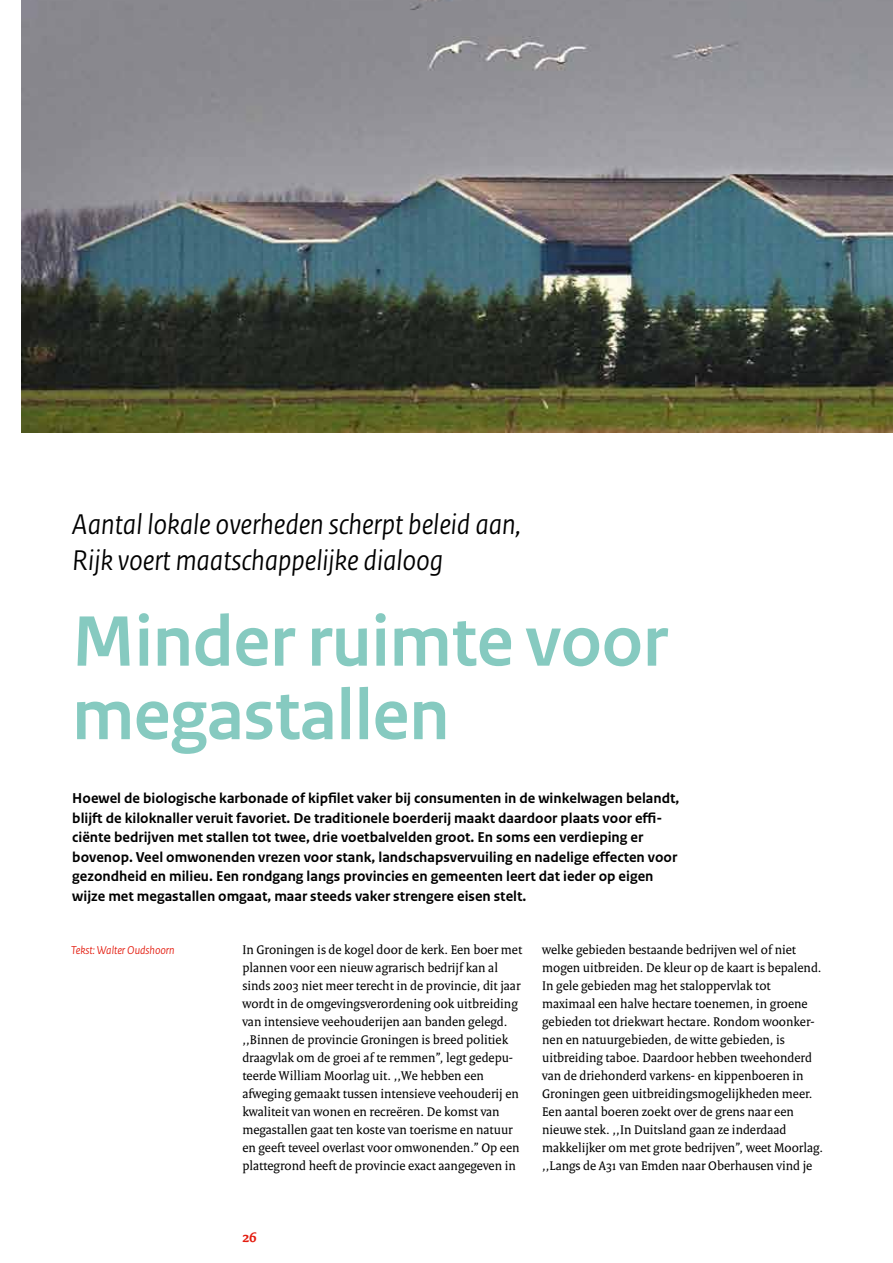
<style>
.page{position:relative;width:893px;height:1263px;background:#fff}
.page>*{position:absolute;margin:0;border:0;box-sizing:border-box;transform-origin:0 0}
.t1{font:700 75px/73.5px "Rijksoverheid Sans";color:#86cac0}
.t2{font:italic 30px/36px "Rijksoverheid Sans";color:#000}
.t3{font:700 15px/19.5px "Rijksoverheid Sans Text";color:#000}
.t4{font:700 15px "Rijksoverheid Serif";color:#e41c0f}
.t5{font:13.5px/18px "Rijksoverheid Serif";color:#000}
.t6{font:italic 12px "Rijksoverheid Sans";color:#e41c0f}
</style>
<div class="page">
<img style="left:21px;top:0;width:872px;height:432px">
<h2 class="t2" style="left:72px;top:506px;width:450px">Aantal lokale overheden scherpt beleid aan,<br>Rijk voert maatschappelijke dialoog</h2>
<h1 class="t1" style="left:72px;top:606px;width:597px">Minder ruimte voor megastallen</h1>
<p class="t3" style="left:72px;top:789px;width:609px">Hoewel de biologische karbonade of kipfilet vaker bij consumenten in de winkelwagen belandt, blijft de kiloknaller veruit favoriet. De traditionele boerderij maakt daardoor plaats voor effi&shy;ciënte bedrijven met stallen tot twee, drie voetbalvelden groot. En soms een verdieping er bovenop. Veel omwonenden vrezen voor stank, landschapsvervuiling en nadelige effecten voor gezondheid en milieu. Een rondgang langs provincies en gemeenten leert dat ieder op eigen wijze met megastallen omgaat, maar steeds vaker strengere eisen stelt.</p>
<p class="t6" style="left:71px;top:943px;width:105px">Tekst: Walter Oudshoorn</p>
<p class="t5" style="left:242px;top:941px;width:281px">In Groningen is de kogel door de kerk. Een boer met plannen voor een nieuw agrarisch bedrijf kan al sinds 2003 niet meer terecht in de provincie, dit jaar wordt in de omgevingsverordening ook uitbreiding van intensieve veehouderijen aan banden gelegd. ,,Binnen de provincie Groningen is breed politiek draagvlak om de groei af te remmen”, legt gedepu&shy;teerde William Moorlag uit. ,,We hebben een afweging gemaakt tussen intensieve veehouderij en kwaliteit van wonen en recreëren. De komst van megastallen gaat ten koste van toerisme en natuur en geeft teveel overlast voor omwonenden.” Op een plattegrond heeft de provincie exact aangegeven in</p>
<p class="t5" style="left:542px;top:941px;width:283px">welke gebieden bestaande bedrijven wel of niet mogen uitbreiden. De kleur op de kaart is bepalend.<br>In gele gebieden mag het staloppervlak tot maximaal een halve hectare toenemen, in groene gebieden tot driekwart hectare. Rondom woonker&shy;nen en natuurgebieden, de witte gebieden, is uitbreiding taboe. Daardoor hebben tweehonderd van de driehonderd varkens- en kippenboeren in Groningen geen uitbreidingsmogelijkheden meer.<br>Een aantal boeren zoekt over de grens naar een nieuwe stek. ,,In Duitsland gaan ze inderdaad makkelijker om met grote bedrijven”, weet Moorlag. ,,Langs de A31 van Emden naar Oberhausen vind je</p>
<p class="t4" style="left:242px;top:1228px;width:16px">26</p>
</div>
